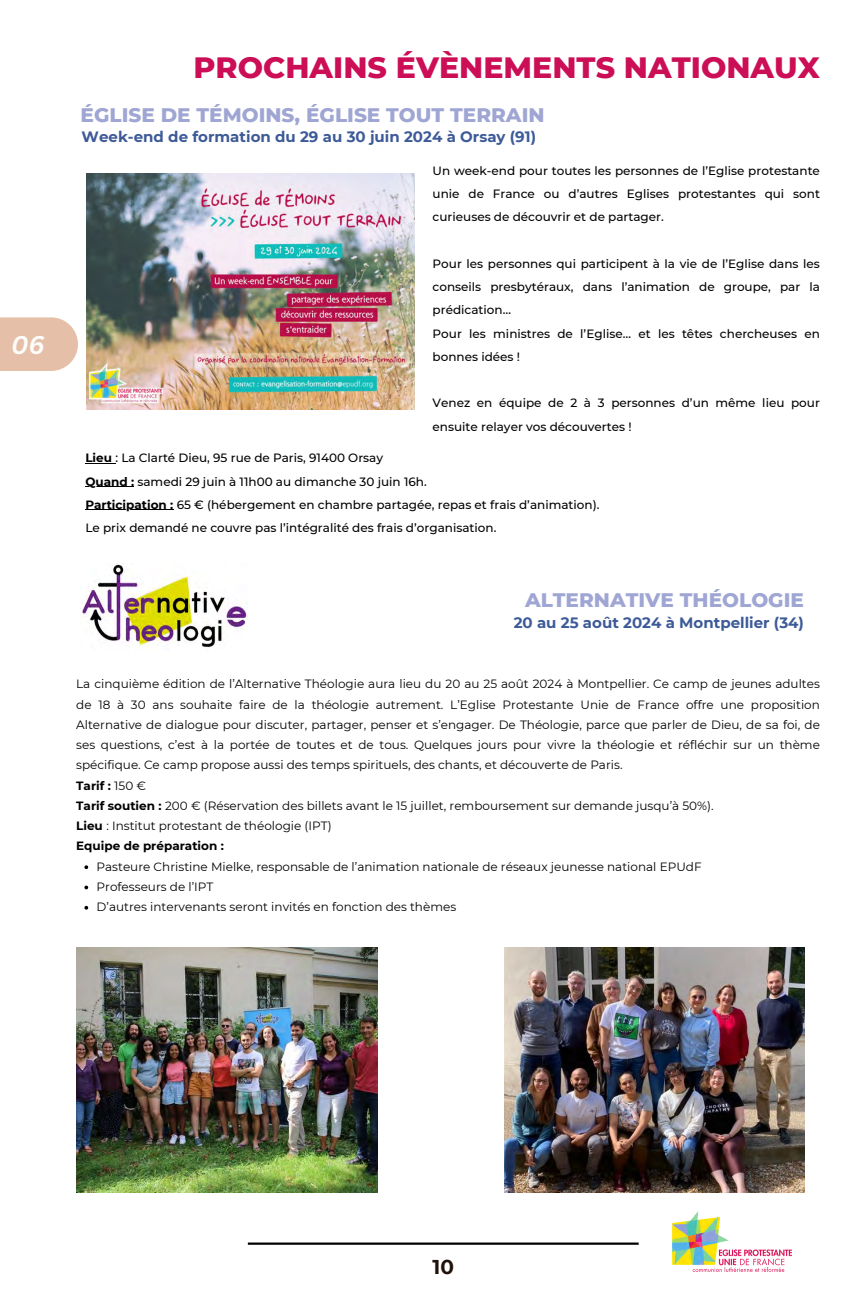
<style>
.page{position:relative;width:864px;height:1296px;background:#fff}
.page>*{position:absolute;margin:0;border:0;box-sizing:border-box;transform-origin:0 0}
.t1{font:800 30px "Montserrat";color:#cb0e55}
.t2{font:italic 700 25px "Canva Sans";color:#fcfcfb}
.t3{font:800 20px "Montserrat";color:#9fa6d3}
.t4{font:700 20px "Montserrat";color:#211109}
.t5{font:700 15px "Montserrat";color:#3d5a98}
.t6{font:12px/20.2px "Montserrat";color:#000}
.t7{font:500 12px/23.2px "Montserrat";color:#000}
.s1{font-weight:700}
</style>
<div class="page">
<img style="left:505px;top:948px;width:299px;height:245px">
<img style="left:76px;top:948px;width:302px;height:245px">
<img style="left:82px;top:564px;width:166px;height:84px">
<svg style="left:84px;top:865px;width:4px;height:4px"></svg>
<svg style="left:84px;top:886px;width:4px;height:3px"></svg>
<svg style="left:84px;top:906px;width:4px;height:4px"></svg>
<img style="left:673px;top:1212px;width:119px;height:60px">
<hr style="left:248px;top:1243px;width:391px;height:2px;background:#000">
<img style="left:86px;top:173px;width:328px;height:237px">
<hr style="left:85px;top:463px;width:30px;height:1px;background:#000">
<hr style="left:85px;top:486px;width:49px;height:1px;background:#000">
<hr style="left:85px;top:510px;width:88px;height:1px;background:#000">
<div style="left:0;top:317px;width:78px;height:54px;background:#e5bfa7"></div>
<h2 class="t2" style="left:11px;top:327px;width:35px">06</h2>
<h1 class="t1" style="left:193px;top:49px;width:628px">PROCHAINS ÉVÈNEMENTS NATIONAUX</h1>
<h3 class="t3" style="left:81px;top:103px;width:466px">ÉGLISE DE TÉMOINS, ÉGLISE TOUT TERRAIN</h3>
<p class="t5" style="left:82px;top:127px;width:456px">Week-end de formation du 29 au 30 juin 2024 à Orsay (91)</p>
<p class="t7" style="left:433px;top:159px;width:389px;text-align:justify">Un week-end pour toutes les personnes de l’Eglise protestante unie de France ou d’autres Eglises protestantes qui sont curieuses de découvrir et de partager.</p>
<p class="t7" style="left:433px;top:252px;width:389px">Pour les personnes qui participent à la vie de l’Eglise dans les conseils presbytéraux, dans l’animation de groupe, par la prédication…<br>Pour les ministres de l’Eglise… et les têtes chercheuses en bonnes idées !</p>
<p class="t7" style="left:433px;top:391px;width:389px">Venez en équipe de 2 à 3 personnes d’un même lieu pour ensuite relayer vos découvertes !</p>
<p class="t7" style="left:85px;top:446px;width:516px"><span class="s1">Lieu</span> : La Clarté Dieu, 95 rue de Paris, 91400 Orsay<br><span class="s1">Quand :</span> samedi 29 juin à 11h00 au dimanche 30 juin 16h.<br><span class="s1">Participation :</span> 65 € (hébergement en chambre partagée, repas et frais d’animation).<br>Le prix demandé ne couvre pas l’intégralité des frais d’organisation.</p>
<h3 class="t3" style="left:525px;top:588px;width:280px">ALTERNATIVE THÉOLOGIE</h3>
<p class="t5" style="left:514px;top:613px;width:292px">20 au 25 août 2024 à Montpellier (34)</p>
<p class="t6" style="left:76px;top:674px;width:745px">La cinquième édition de l’Alternative Théologie aura lieu du 20 au 25 août 2024 à Montpellier. Ce camp de jeunes adultes de 18 à 30 ans souhaite faire de la théologie autrement. L’Eglise Protestante Unie de France offre une proposition Alternative de dialogue pour discuter, partager, penser et s’engager. De Théologie, parce que parler de Dieu, de sa foi, de ses questions, c’est à la portée de toutes et de tous. Quelques jours pour vivre la théologie et réfléchir sur un thème spécifique. Ce camp propose aussi des temps spirituels, des chants, et découverte de Paris.<br><span class="s1">Tarif :</span> 150 €<br><span class="s1">Tarif soutien :</span> 200 € (Réservation des billets avant le 15 juillet, remboursement sur demande jusqu’à 50%).<br><span class="s1">Lieu</span> : Institut protestant de théologie (IPT)<br><span class="s1">Equipe de préparation :</span></p>
<p class="t6" style="left:97px;top:856px;width:607px">Pasteure Christine Mielke, responsable de l’animation nationale de réseaux jeunesse national EPUdF<br>Professeurs de l’IPT<br>D’autres intervenants seront invités en fonction des thèmes</p>
<h3 class="t4" style="left:432px;top:1255px;width:23px">10</h3>
</div>
